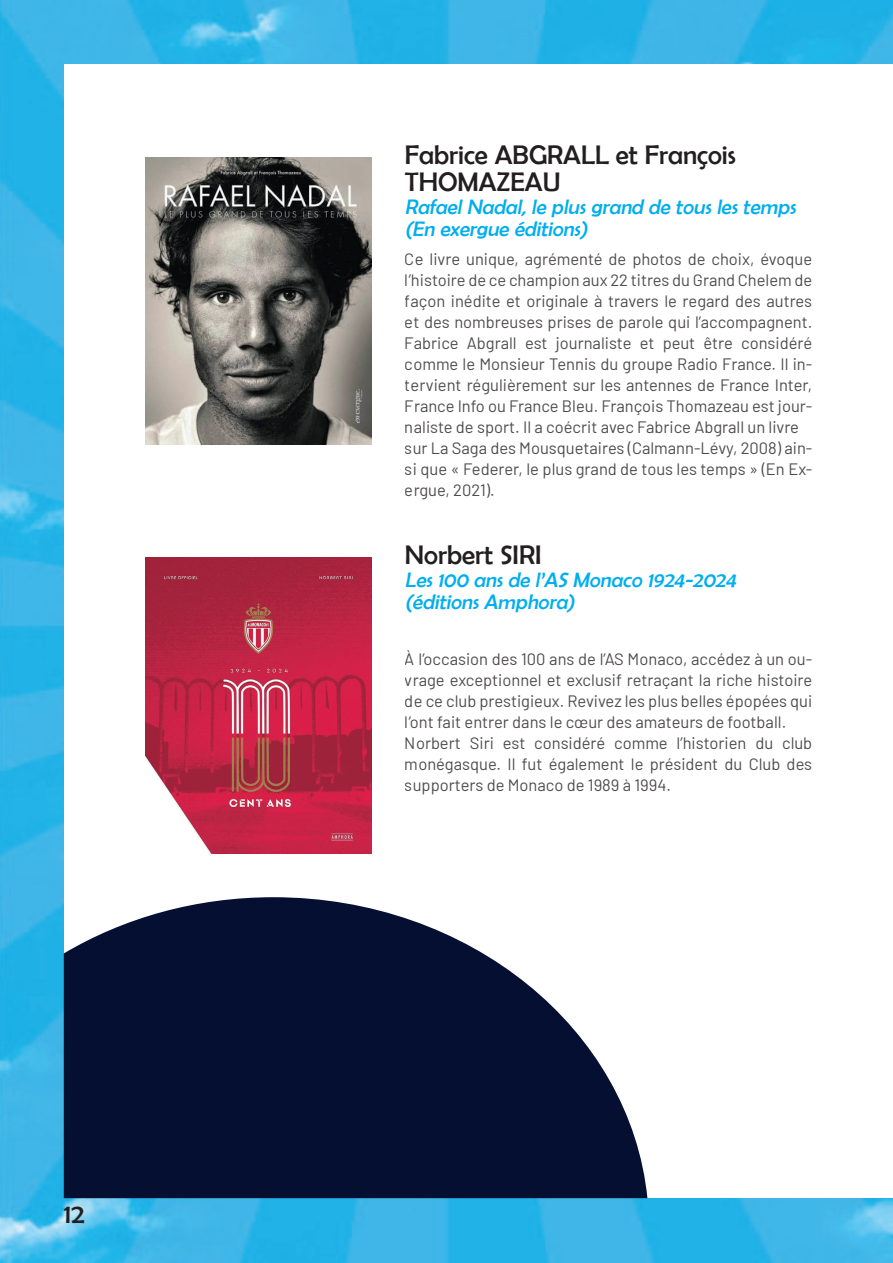
<style>
.page{position:relative;width:893px;height:1263px;background:#fff}
.page>*{position:absolute;margin:0;border:0;box-sizing:border-box;transform-origin:0 0}
.t1{font:27px/27px "Berlin Sans FB";color:#231f20}
.t2{font:italic 21px/22.5px "Berlin Sans FB";color:#00aeef}
.t3{font:16.5px/21px "Barlow";color:#231f20}
</style>
<div class="page">
<img style="left:0;top:0;width:892px;height:1263px">
<hr style="left:892px;top:0;width:1px;height:1263px;background:#050f32">
<div style="left:65px;top:65px;width:828px;height:1133px;background:#fff"></div>
<svg style="left:64px;top:897px;width:583px;height:301px;fill:#050f32"></svg>
<img style="left:146px;top:557px;width:226px;height:297px">
<img style="left:146px;top:157px;width:226px;height:288px">
<h1 class="t1" style="left:64px;top:1199px;width:22px">12</h1>
<h1 class="t1" style="left:405px;top:141px;width:332px">Fabrice ABGRALL et François<br>THOMAZEAU</h1>
<p class="t2" style="left:405px;top:195px;width:396px">RafaelNadal,le plusgrand de touslestemps (En exergue éditions)</p>
<p class="t3" style="left:405px;top:247px;width:409px">Ce livre unique, agrémenté de photos de choix, évoque l’histoire de ce champion aux 22 titres du Grand Chelem de façon inédite et originale à travers le regard des autres et des nombreuses prises de parole qui l’accompagnent.<br>Fabrice Abgrall est journaliste et peut être considéré comme le Monsieur Tennis du groupe Radio France. Il in&shy;tervient régulièrement sur les antennes de France Inter, France Info ou France Bleu. François Thomazeau est jour&shy;naliste de sport. Il a coécrit avec Fabrice Abgrall un livre sur La Saga des Mousquetaires (Calmann-Lévy, 2008) ain&shy;si que « Federer, le plus grand de tous les temps » (En Ex&shy;ergue, 2021).</p>
<h1 class="t1" style="left:405px;top:541px;width:138px">Norbert SIRI</h1>
<p class="t2" style="left:405px;top:568px;width:337px">Les100 ansde l’AS Monaco 1924-2024 (éditionsAmphora)</p>
<p class="t3" style="left:405px;top:647px;width:409px">À l’occasion des 100 ans de l’AS Monaco, accédez à un ou&shy;vrage exceptionnel et exclusif retraçant la riche histoire de ce club prestigieux. Revivez les plus belles épopées qui l’ont fait entrer dans le cœur des amateurs de football.<br>Norbert Siri est considéré comme l’historien du club monégasque. Il fut également le président du Club des supporters de Monaco de 1989 à 1994.</p>
</div>
